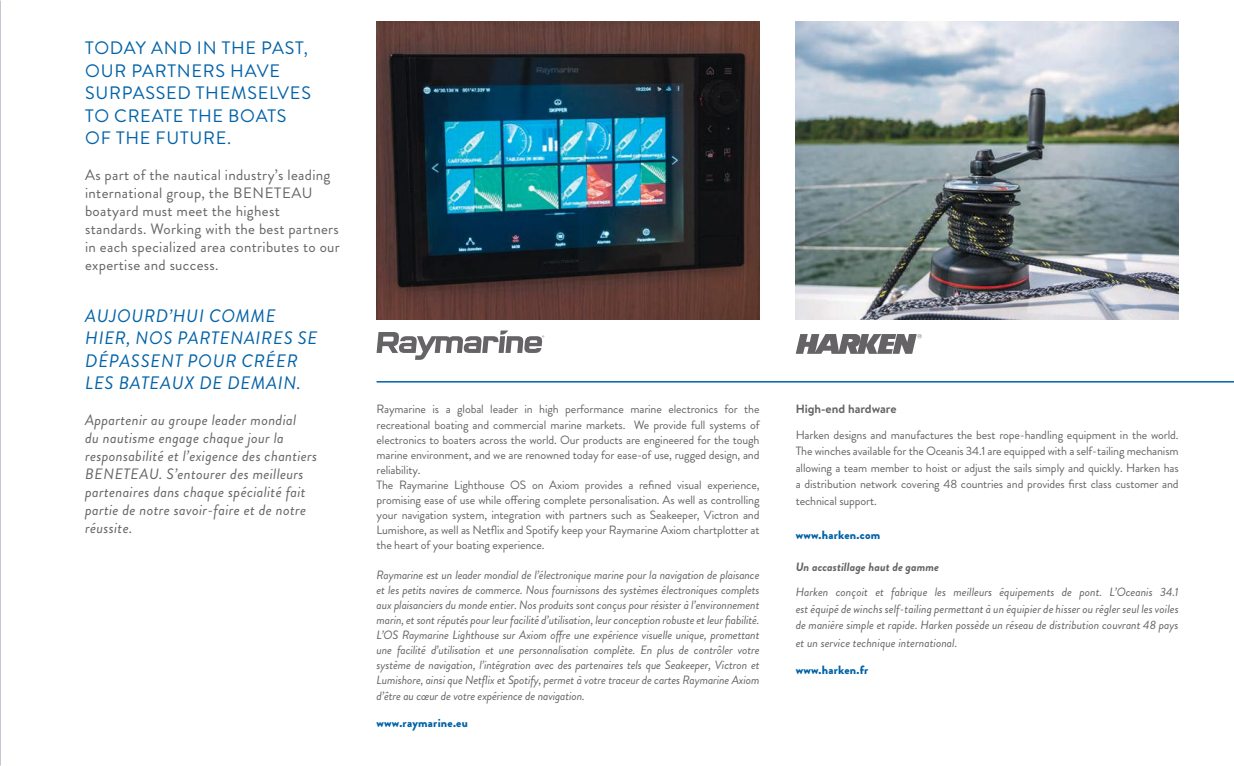
<style>
.page{position:relative;width:1234px;height:766px;background:#fff}
.page>*{position:absolute;margin:0;border:0;box-sizing:border-box;transform-origin:0 0}
.t1{font:18px/22.5px "Brandon Grotesque";letter-spacing:.04em;color:#0062a8}
.t2{font:italic 18px/22.5px "Brandon Grotesque";letter-spacing:.04em;color:#0062a8}
.t3{font:italic 15px/18px "Brandon Grotesque";letter-spacing:.02em;color:#656365}
.t4{font:15px/18px "Brandon Grotesque";letter-spacing:.02em;color:#656365}
.t5{font:italic 12px/15px "Brandon Grotesque";letter-spacing:-.01em;color:#656365;text-align:justify}
.t6{font:12px/15px "Brandon Grotesque";letter-spacing:-.01em;color:#656365}
.t7{font:900 12px "Brandon Grotesque";letter-spacing:.02em;color:#0062a8}
.t8{font:italic 700 12px "Brandon Grotesque";color:#656365}
.t9{font:700 12px "Brandon Text";color:#656365}
</style>
<div class="page">
<hr style="left:376px;top:381px;width:857px;height:1px;background:#0062a8">
<svg style="left:795px;top:334px;width:126px;height:20px"></svg>
<img style="left:376px;top:21px;width:383px;height:298px">
<img style="left:795px;top:21px;width:383px;height:298px">
<svg style="left:376px;top:330px;width:168px;height:30px"></svg>
<h1 class="t1" style="left:85px;top:37px;width:227px">TODAY AND IN THE PAST,<br>OUR PARTNERS HAVE<br>SURPASSED THEMSELVES<br>TO CREATE THE BOATS<br>OF THE FUTURE.</h1>
<p class="t4" style="left:85px;top:166px;width:256px">As part of the nautical industry’s leading international group, the BENETEAU boatyard must meet the highest standards. Working with the best partners in each specialized area contributes to our expertise and success.</p>
<h1 class="t2" style="left:85px;top:304px;width:233px">AUJOURD’HUI COMME<br>HIER, NOS PARTENAIRES SE<br>DÉPASSENT POUR CRÉER<br>LES BATEAUX DE DEMAIN.</h1>
<p class="t3" style="left:85px;top:411px;width:234px">Appartenir au groupe leader mondial<br>du nautisme engage chaque jour la responsabilité et l’exigence des chantiers BENETEAU. S’entourer des meilleurs partenaires dans chaque spécialité fait partie de notre savoir-faire et de notre réussite.</p>
<p class="t6" style="left:376px;top:402px;width:384px">Raymarine is a global leader in high performance marine electronics for the recreational boating and commercial marine markets. We provide full systems of electronics to boaters across the world. Our products are engineered for the tough marine environment, and we are renowned today for ease-of use, rugged design, and reliability.<br>The Raymarine Lighthouse OS on Axiom provides a refined visual experience, promising ease of use while offering complete personalisation. As well as controlling your navigation system, integration with partners such as Seakeeper, Victron and Lumishore, as well as Netflix and Spotify keep your Raymarine Axiom chartplotter at the heart of your boating experience.</p>
<p class="t5" style="left:376px;top:567px;width:384px">Raymarine est un leader mondial de l’électronique marine pour la navigation de plaisance et les petits navires de commerce. Nous fournissons des systèmes électroniques complets aux plaisanciers du monde entier. Nos produits sont conçus pour résister à l’environnement marin, et sont réputés pour leur facilité d’utilisation, leur conception robuste et leur fiabilité.<br>L’OS Raymarine Lighthouse sur Axiom offre une expérience visuelle unique, promettant une facilité d’utilisation et une personnalisation complète. En plus de contrôler votre système de navigation, l’intégration avec des partenaires tels que Seakeeper, Victron et Lumishore, ainsi que Netflix et Spotify, permet à votre traceur de cartes Raymarine Axiom</p>
<p class="t5" style="left:376px;top:688px;width:210px">d’être au cœur de votre expérience de navigation.</p>
<p class="t7" style="left:376px;top:714px;width:93px">www.raymarine.eu</p>
<p class="t9" style="left:795px;top:401px;width:102px">High-end hardware</p>
<p class="t6" style="left:795px;top:426px;width:384px;line-height:16.5px;text-align:justify">Harken designs and manufactures the best rope-handling equipment in the world.<br>The winches available for the Oceanis 34.1 are equipped with a self-tailing mechanism allowing a team member to hoist or adjust the sails simply and quickly. Harken has a distribution network covering 48 countries and provides first class customer and technical support.</p>
<p class="t7" style="left:795px;top:526px;width:86px">www.harken.com</p>
<p class="t8" style="left:795px;top:558px;width:145px">Un accastillage haut de gamme</p>
<p class="t5" style="left:795px;top:584px;width:384px;line-height:16.5px">Harken conçoit et fabrique les meilleurs équipements de pont. L’Oceanis 34.1 est équipé de winchs self-tailing permettant à un équipier de hisser ou régler seul les voiles de manière simple et rapide. Harken possède un réseau de distribution couvrant 48 pays</p>
<p class="t5" style="left:795px;top:635px;width:163px">et un service technique international.</p>
<p class="t7" style="left:795px;top:661px;width:74px">www.harken.fr</p>
</div>
